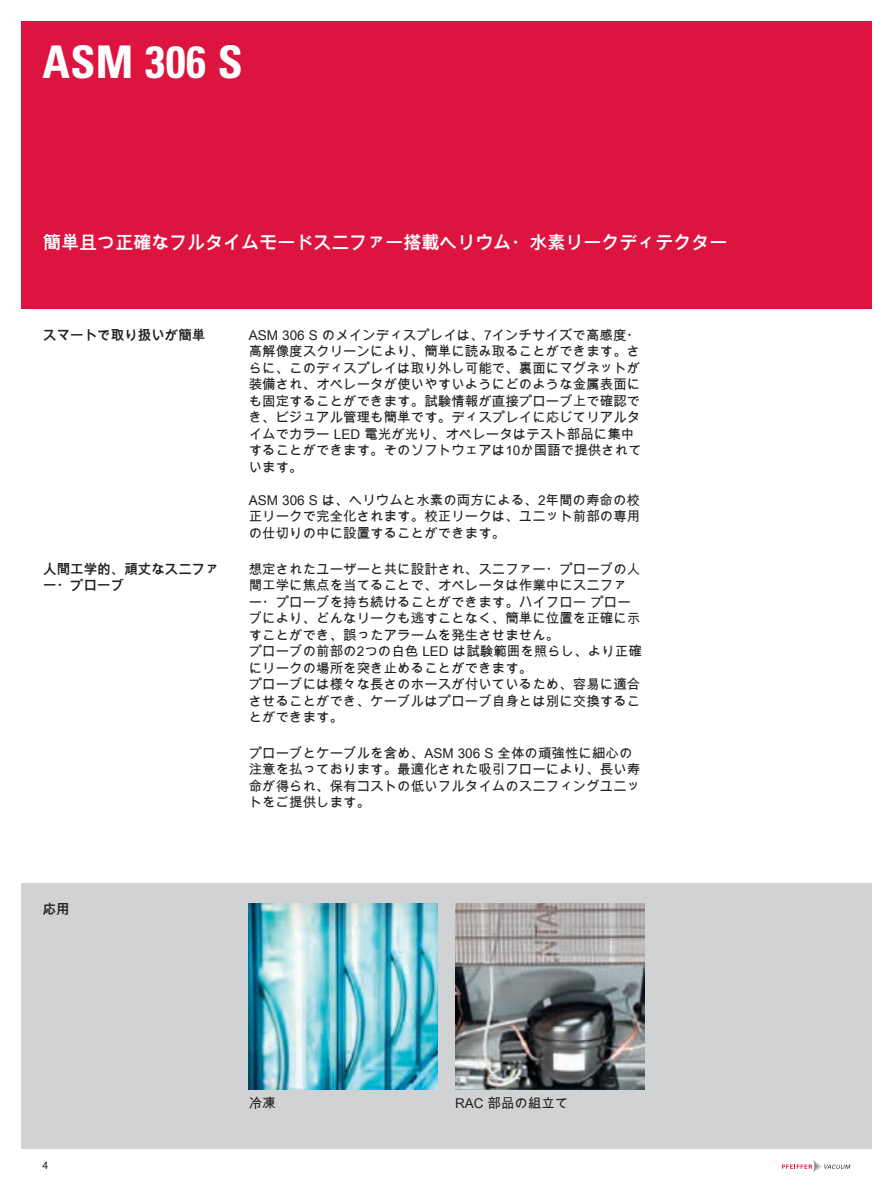
<style>
.page{position:relative;width:893px;height:1191px;background:#fff}
.page>*{position:absolute;margin:0;border:0;box-sizing:border-box;transform-origin:0 0}
.t1{font:700 condensed 45px "Univers";letter-spacing:.01em;color:#fff}
.t2{font:700 18px "Arial Unicode MS";color:#fff}
.t3{font:13.5px/16.5px "Arial Unicode MS";color:#231f20}
.t4{font:700 13.5px/16.5px "Arial Unicode MS";color:#231f20}
.t5{font:10.5px "Arial Unicode MS";color:#231f20}
</style>
<div class="page">
<svg style="left:782px;top:1160px;width:68px;height:12px"></svg>
<div style="left:21px;top:21px;width:851px;height:287px;background:#dd1440"></div>
<div style="left:21px;top:882px;width:851px;height:266px;background:#d1d2d4"></div>
<img style="left:249px;top:904px;width:189px;height:185px">
<img style="left:455px;top:904px;width:189px;height:185px">
<h1 class="t1" style="left:42px;top:35px;width:202px">ASM 306 S</h1>
<h2 class="t2" style="left:43px;top:229px;width:685px">簡単且つ正確なフルタイムモードスニファー搭載ヘリウム・水素リークディテクター</h2>
<p class="t4" style="left:43px;top:327px;width:163px">スマートで取り扱いが簡単</p>
<p class="t3" style="left:249px;top:326px;width:395px">ASM 306 S のメインディスプレイは、7インチサイズで高感度・高解像度スクリーンにより、簡単に読み取ることができます。さらに、このディスプレイは取り外し可能で、裏面にマグネットが装備され、オペレータが使いやすいようにどのような金属表面にも固定することができます。試験情報が直接プローブ上で確認でき、ビジュアル管理も簡単です。ディスプレイに応じてリアルタイムでカラー LED 電光が光り、オペレータはテスト部品に集中することができます。そのソフトウェアは10か国語で提供されています。</p>
<p class="t3" style="left:249px;top:491px;width:393px;text-align:justify">ASM 306 S は、ヘリウムと水素の両方による、2年間の寿命の校正リークで完全化されます。校正リークは、ユニット前部の専用の仕切りの中に設置することができます。</p>
<p class="t4" style="left:43px;top:561px;width:177px">人間工学的、頑丈なスニファー・プローブ</p>
<p class="t3" style="left:249px;top:560px;width:395px">想定されたユーザーと共に設計され、スニファー・プローブの人間工学に焦点を当てることで、オペレータは作業中にスニファー・プローブを持ち続けることができます。ハイフロー プローブにより、どんなリークも逃すことなく、簡単に位置を正確に示すことができ、誤ったアラームを発生させません。<br>プローブの前部の2つの白色 LED は試験範囲を照らし、より正確にリークの場所を突き止めることができます。<br>プローブには様々な長さのホースが付いているため、容易に適合させることができ、ケーブルはプローブ自身とは別に交換することができます。</p>
<p class="t3" style="left:249px;top:744px;width:393px">プローブとケーブルを含め、ASM 306 S 全体の頑強性に細心の注意を払っております。最適化された吸引フローにより、長い寿命が得られ、保有コストの低いフルタイムのスニフィングユニットをご提供します。</p>
<p class="t4" style="left:43px;top:901px;width:28px">応用</p>
<p class="t5" style="left:43px;top:1157px;width:7px">4</p>
<p class="t3" style="left:249px;top:1094px;width:28px">冷凍</p>
<p class="t3" style="left:455px;top:1094px;width:115px">RAC 部品の組立て</p>
</div>
